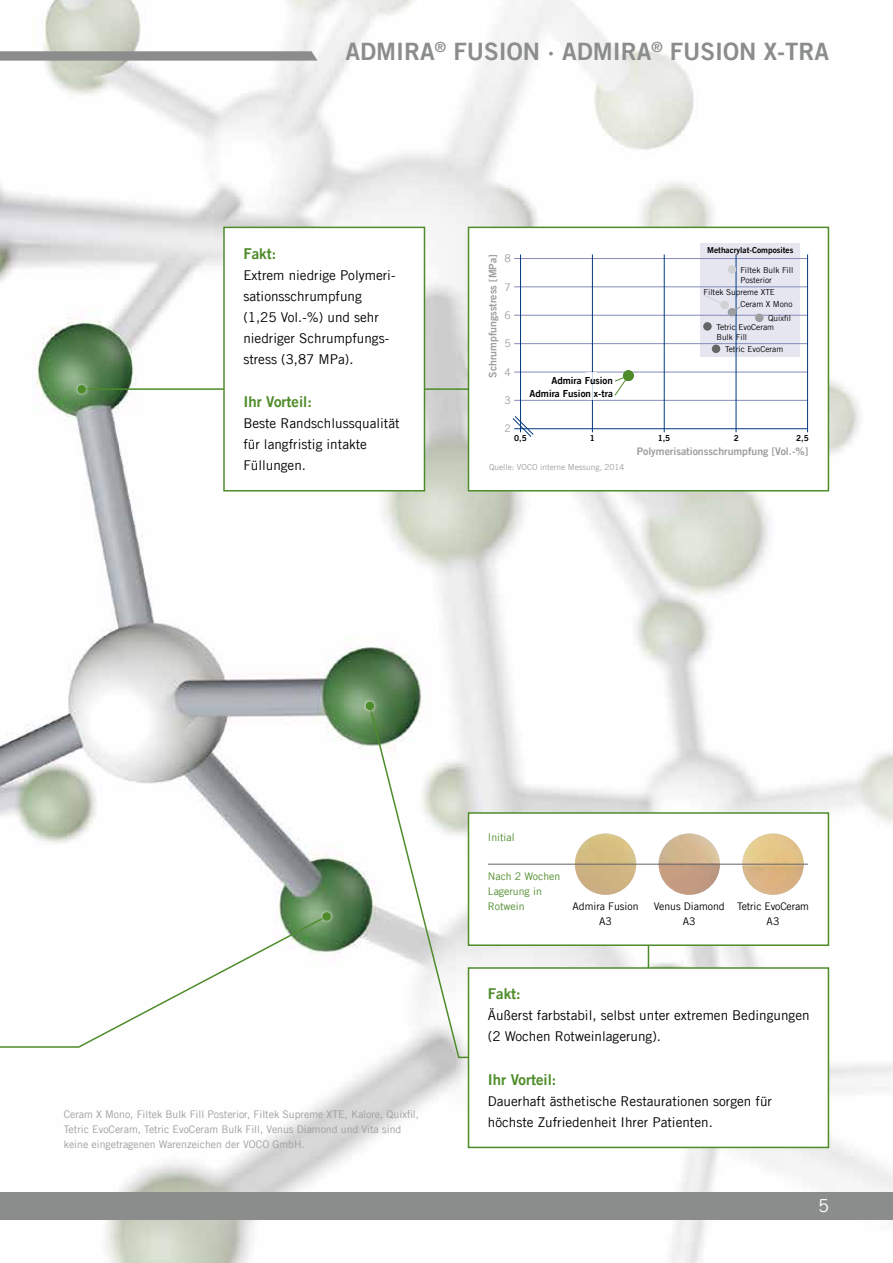
<style>
.page{position:relative;width:893px;height:1263px;background:#fff}
.page>*{position:absolute;margin:0;border:0;box-sizing:border-box;transform-origin:0 0}
.t1{font:24px "Trade Gothic LT Com Bd 2";color:#8b8d8d}
.t2{font:18px "Trade Gothic LT Com";color:#fff}
.t3{font:15px "Trade Gothic LT Com Bd 2";color:#4e8c2a}
.t4{font:13.5px/21px "Trade Gothic LT Com";color:#000}
.t5{font:10.5px/15px "Trade Gothic LT Com";color:#9c9e9f}
.t6{font:10.5px "Trade Gothic LT Com Bd 2";color:#9c9e9f}
.t7{font:10.5px/15px "Trade Gothic LT Com";color:#000;text-align:center}
.t8{font:10.5px/15px "Trade Gothic LT Com";color:#4e8c2a}
.t9{font:9.75px/13.5px "Trade Gothic LT Com Bd 2";color:#000;text-align:right}
.t10{font:8.25px/9.9px "Trade Gothic LT Com";color:#000}
.t11{font:8.25px "Trade Gothic LT Com Bd 2";color:#000}
.t12{font:8.25px "Trade Gothic LT Com";color:#9c9e9f}
</style>
<div class="page">
<img style="left:0;top:0;width:893px;height:1263px">
<div style="left:0;top:1192px;width:893px;height:28px;background:#8b8d8d"></div>
<svg style="left:0;top:51px;width:318px;height:10px;background:#929494"></svg>
<hr style="left:648px;top:940px;width:1px;height:40px;background:#4e8c2a">
<div style="left:468px;top:227px;width:361px;height:264px;background:#fff;border:2px solid #4e8c2a"></div>
<div style="left:700px;top:243px;width:100px;height:114px;background:#e6e6f1"></div>
<hr style="left:514px;top:400px;width:294px;height:1px;background:#848bb9">
<hr style="left:514px;top:372px;width:294px;height:1px;background:#848bb9">
<hr style="left:514px;top:343px;width:294px;height:1px;background:#848bb9">
<hr style="left:514px;top:315px;width:294px;height:1px;background:#848bb9">
<hr style="left:514px;top:287px;width:294px;height:1px;background:#848bb9">
<hr style="left:514px;top:258px;width:294px;height:1px;background:#848bb9">
<div style="left:468px;top:967px;width:361px;height:181px;background:#fff;border:2px solid #4e8c2a"></div>
<div style="left:468px;top:812px;width:361px;height:134px;background:#fff;border:2px solid #4e8c2a"></div>
<svg style="left:0;top:914px;width:329px;height:134px"></svg>
<hr style="left:82px;top:388px;width:387px;height:2px;background:#4e8c2a">
<svg style="left:368px;top:704px;width:102px;height:355px"></svg>
<div style="left:319px;top:909px;width:15px;height:15px;background:#fff;opacity:.75"></div>
<div style="left:322px;top:912px;width:9px;height:9px;background:#4e8c2a;border-radius:50%"></div>
<div style="left:362px;top:698px;width:16px;height:15px;background:#fff;opacity:.75"></div>
<div style="left:366px;top:702px;width:8px;height:8px;background:#4e8c2a;border-radius:50%"></div>
<div style="left:74px;top:382px;width:15px;height:15px;background:#fff;opacity:.75"></div>
<div style="left:78px;top:385px;width:8px;height:9px;background:#4e8c2a;border-radius:50%"></div>
<div style="left:223px;top:227px;width:202px;height:264px;background:#fff;border:2px solid #4e8c2a"></div>
<hr style="left:520px;top:255px;width:1px;height:177px;background:#003a80">
<hr style="left:514px;top:428px;width:294px;height:1px;background:#003a80">
<hr style="left:807px;top:254px;width:1px;height:178px;background:#003a80">
<hr style="left:592px;top:254px;width:1px;height:178px;background:#003a80">
<hr style="left:664px;top:254px;width:1px;height:178px;background:#003a80">
<hr style="left:736px;top:254px;width:1px;height:178px;background:#003a80">
<div style="left:712px;top:345px;width:8px;height:8px;background:#646567;border-radius:50%"></div>
<div style="left:703px;top:322px;width:9px;height:9px;background:#646567;border-radius:50%"></div>
<div style="left:728px;top:308px;width:8px;height:8px;background:#9c9e9f;border-radius:50%"></div>
<div style="left:755px;top:314px;width:8px;height:8px;background:#9c9e9f;border-radius:50%"></div>
<div style="left:728px;top:265px;width:8px;height:9px;background:#d0d1d2;border-radius:50%"></div>
<div style="left:720px;top:301px;width:9px;height:8px;background:#d0d1d2;border-radius:50%"></div>
<svg style="left:733px;top:306px;width:8px;height:7px"></svg>
<svg style="left:614px;top:377px;width:12px;height:19px"></svg>
<svg style="left:704px;top:295px;width:19px;height:10px"></svg>
<div style="left:623px;top:370px;width:11px;height:11px;background:#4e8c2a;border-radius:50%"></div>
<div style="left:587px;top:372px;width:10px;height:28px;background:#fff"></div>
<svg style="left:512px;top:415px;width:22px;height:22px"></svg>
<img style="left:575px;top:833px;width:61px;height:62px;border-radius:31px">
<img style="left:659px;top:833px;width:61px;height:62px;border-radius:31px">
<img style="left:742px;top:833px;width:62px;height:62px;border-radius:31px">
<hr style="left:488px;top:864px;width:320px;height:1px;background:#646567">
<h1 class="t1" style="left:345px;top:37px;width:485px">ADMIRA<sup>®</sup> FUSION · ADMIRA<sup>®</sup> FUSION X-TRA</h1>
<p class="t3" style="left:243px;top:244px;width:34px">Fakt:</p>
<p class="t4" style="left:243px;top:264px;width:154px">Extrem niedrige Polymeri&shy;sationsschrumpfung (1,25 Vol.-%) und sehr niedriger Schrumpfungs&shy;stress (3,87 MPa).</p>
<p class="t3" style="left:243px;top:393px;width:70px">Ihr Vorteil:</p>
<p class="t4" style="left:243px;top:413px;width:158px">Beste Randschlussqualität für langfristig intakte<br>Füllungen.</p>
<p class="t5" style="left:504px;top:251px;width:8px">8</p>
<p class="t5" style="left:504px;top:279px;width:8px">7</p>
<p class="t5" style="left:504px;top:308px;width:8px">6</p>
<p class="t5" style="left:504px;top:336px;width:8px">5</p>
<p class="t5" style="left:504px;top:364px;width:8px">4</p>
<p class="t5" style="left:504px;top:393px;width:8px">3</p>
<p class="t5" style="left:504px;top:421px;width:8px">2</p>
<p class="t6" style="left:486px;top:378px;width:125px;rotate:-90deg">Schrumpfungsstress [MPa]</p>
<p class="t9" style="left:529px;top:373px;width:85px">Admira Fusion<br>Admira Fusion x-tra</p>
<p class="t11" style="left:707px;top:245px;width:88px">Methacrylat-Composites</p>
<p class="t10" style="left:740px;top:265px;width:55px">Filtek Bulk Fill<br>Posterior</p>
<p class="t10" style="left:703px;top:287px;width:73px">Filtek Supreme XTE</p>
<p class="t10" style="left:740px;top:299px;width:54px">Ceram X Mono</p>
<p class="t10" style="left:768px;top:313px;width:24px">Quixfil</p>
<p class="t10" style="left:716px;top:322px;width:59px">Tetric EvoCeram<br>Bulk Fill</p>
<p class="t10" style="left:725px;top:344px;width:60px">Tetric EvoCeram</p>
<p class="t11" style="left:514px;top:432px;width:14px">0,5</p>
<p class="t11" style="left:590px;top:432px;width:7px">1</p>
<p class="t11" style="left:658px;top:432px;width:14px">1,5</p>
<p class="t11" style="left:734px;top:432px;width:7px">2</p>
<p class="t11" style="left:796px;top:432px;width:14px">2,5</p>
<p class="t12" style="left:489px;top:462px;width:137px">Quelle: VOCO interne Messung, 2014</p>
<p class="t6" style="left:637px;top:445px;width:173px">Polymerisationsschrumpfung [Vol.-%]</p>
<p class="t5" style="left:64px;top:1107px;width:357px">Ceram X Mono, Filtek Bulk Fill Posterior, Filtek Supreme XTE, Kalore, Quixfil,<br>Tetric EvoCeram, Tetric EvoCeram Bulk Fill, Venus Diamond und Vita sind keine eingetragenen Warenzeichen der VOCO GmbH.</p>
<p class="t8" style="left:488px;top:829px;width:28px">Initial</p>
<p class="t8" style="left:488px;top:868px;width:74px">Nach 2 Wochen<br>Lagerung in<br>Rotwein</p>
<p class="t7" style="left:572px;top:898px;width:68px">Admira Fusion<br>A3</p>
<p class="t7" style="left:654px;top:898px;width:73px">Venus Diamond<br>A3</p>
<p class="t7" style="left:737px;top:898px;width:73px">Tetric EvoCeram<br>A3</p>
<p class="t3" style="left:488px;top:985px;width:34px">Fakt:</p>
<p class="t4" style="left:488px;top:1005px;width:323px">Äußerst farbstabil, selbst unter extremen Bedingungen (2 Wochen Rotweinlagerung).</p>
<p class="t3" style="left:488px;top:1070px;width:70px">Ihr Vorteil:</p>
<p class="t4" style="left:488px;top:1090px;width:286px">Dauerhaft ästhetische Restaurationen sorgen für höchste Zufriedenheit Ihrer Patienten.</p>
<h2 class="t2" style="left:818px;top:1195px;width:12px">5</h2>
</div>
